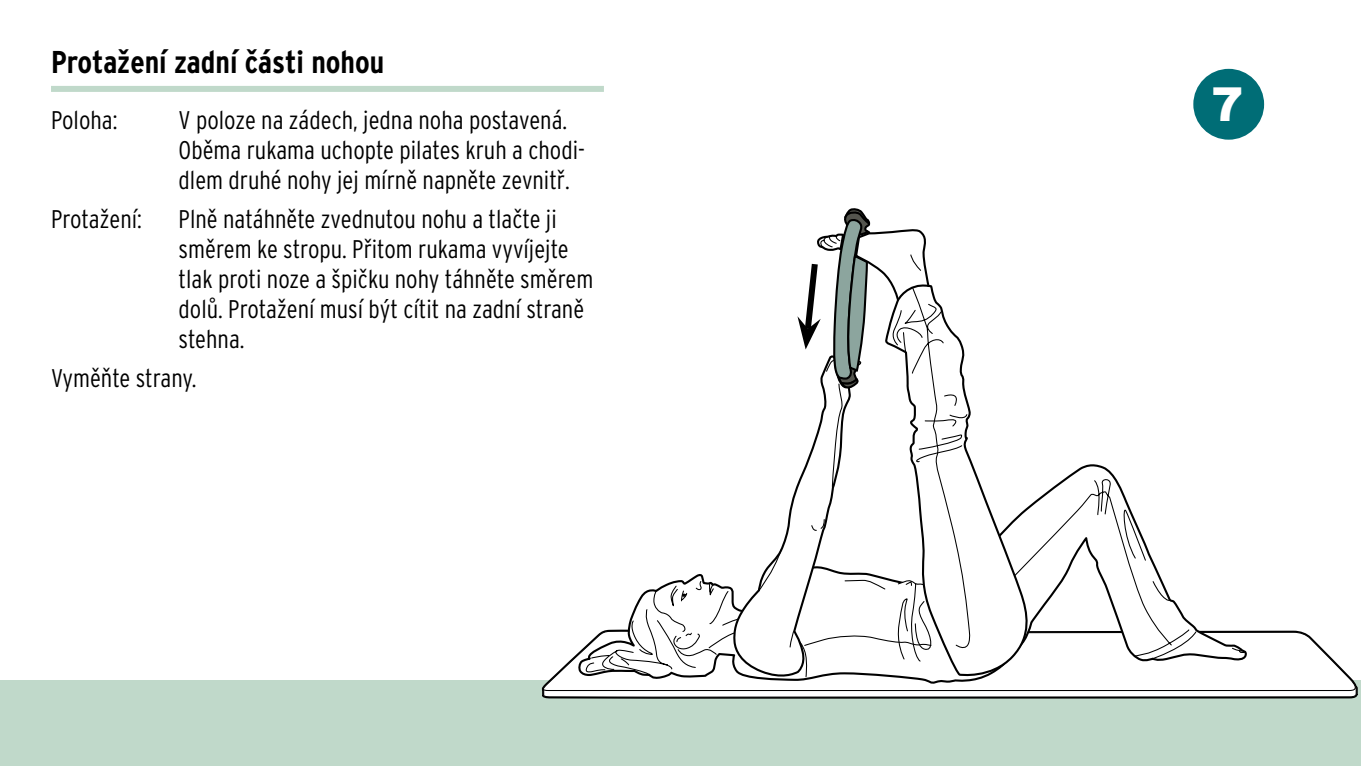
<style>
.page{position:relative;width:1361px;height:766px;background:#fff}
.page>*{position:absolute;margin:0;border:0;box-sizing:border-box;transform-origin:0 0}
.ID_M01_KREIS_SCHWARZ{font:900 48px "Interstate OT";color:#fff}
.id_headline_Übung_li{font:700 condensed 31.5px "Interstate OT";color:#000}
.ID_FLIESSTEXT{font:300 condensed 25.5px/30px "Interstate OT";color:#000}
</style>
<div class="page">
<div style="left:0;top:680px;width:1361px;height:85px;background:#c0d9ca"></div>
<div style="left:1193px;top:69px;width:71px;height:71px;background:#006d76;border-radius:50%"></div>
<svg style="left:543px;top:691px;width:814px;height:7px"></svg>
<svg style="left:542px;top:630px;width:815px;height:61px"></svg>
<svg style="left:576px;top:464px;width:673px;height:219px"></svg>
<svg style="left:1034px;top:477px;width:211px;height:200px"></svg>
<svg style="left:872px;top:229px;width:162px;height:450px"></svg>
<svg style="left:890px;top:254px;width:82px;height:408px"></svg>
<div style="left:51px;top:86px;width:553px;height:6px;background:#c0d9ca"></div>
<svg style="left:584px;top:208px;width:288px;height:474px"></svg>
<p class="id_headline_Übung_li" style="left:51px;top:43px;width:335px">Protažení zadní části nohou</p>
<p class="ID_FLIESSTEXT" style="left:51px;top:105px;width:68px">Poloha:</p>
<p class="ID_FLIESSTEXT" style="left:179px;top:105px;width:408px">V poloze na zádech, jedna noha postavená.<br>Oběma rukama uchopte pilates kruh a chodi&shy;dlem druhé nohy jej mírně napněte zevnitř.</p>
<p class="ID_FLIESSTEXT" style="left:51px;top:204px;width:92px">Protažení:</p>
<p class="ID_FLIESSTEXT" style="left:179px;top:204px;width:416px">Plně natáhněte zvednutou nohu a tlačte ji směrem ke stropu. Přitom rukama vyvíjejte tlak proti noze a špičku nohy táhněte směrem dolů. Protažení musí být cítit na zadní straně stehna.</p>
<p class="ID_FLIESSTEXT" style="left:51px;top:362px;width:147px">Vyměňte strany.</p>
<p class="ID_M01_KREIS_SCHWARZ" style="left:1211px;top:73px;width:35px">7</p>
</div>
